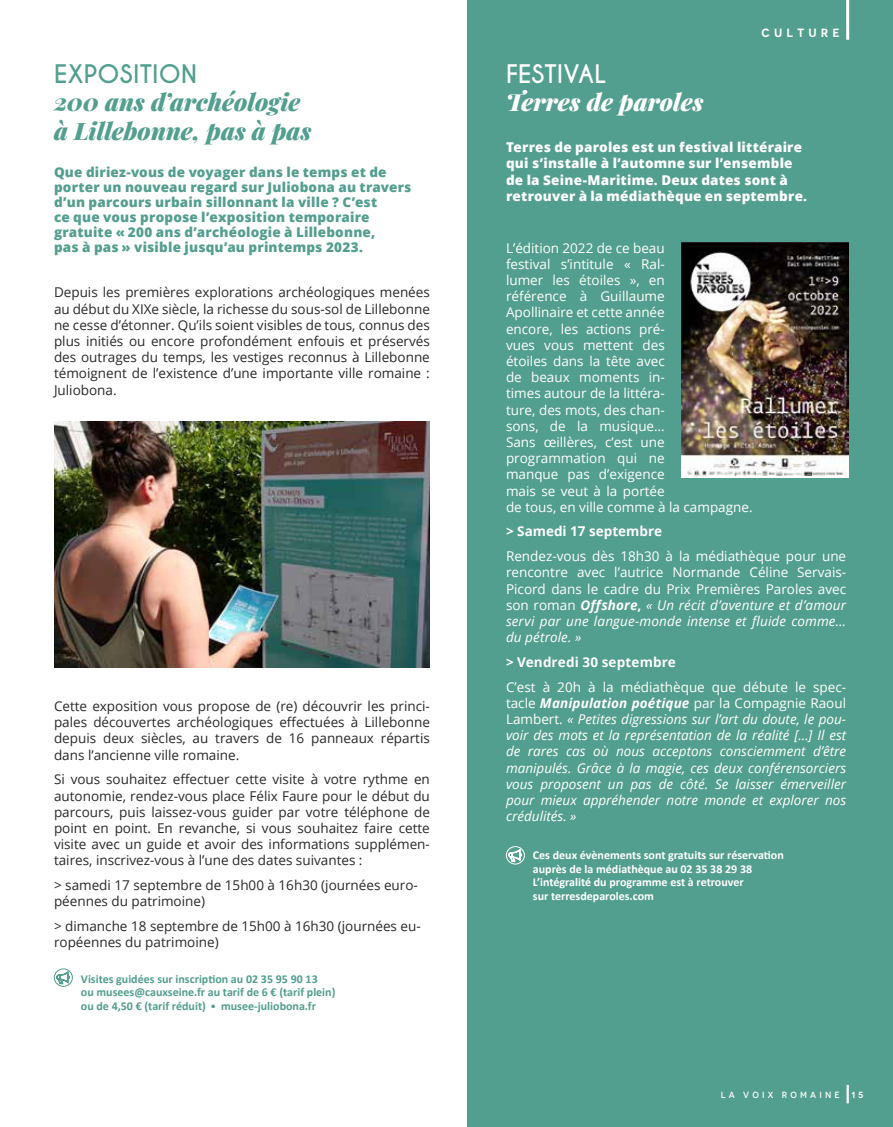
<style>
.page{position:relative;width:893px;height:1127px;background:#fff}
.page>*{position:absolute;margin:0;border:0;box-sizing:border-box;transform-origin:0 0}
.t1{font:italic 900 24px/28.8px "Playfair Display";color:#529e8f}
.t2{font:italic 900 24px "Playfair Display";color:#fff}
.t3{font:700 24px "Caviar Dreams";letter-spacing:.01em;color:#529e8f}
.t4{font:700 24px "Caviar Dreams";color:#fff}
.t5{font:13.5px/16.2px "Open Sans";color:#292829;text-align:justify}
.t6{font:13.5px/16.2px "Open Sans";color:#fff}
.t7{font:italic 13.5px/16.2px "Open Sans";color:#fff;text-align:justify}
.t8{font:800 13.5px/15px "Open Sans";letter-spacing:.015em;color:#529e8f}
.t9{font:800 13.5px/16.2px "Open Sans";letter-spacing:.015em;color:#fff}
.t10{font:700 13.5px "Open Sans";letter-spacing:.005em;color:#fff}
.t11{font:700 12px/13.5px "Calibri";color:#fff}
.t12{font:700 12px/13.5px "Calibri";color:#529e8f}
.t13{font:600 12px "Novecento";letter-spacing:.35em;color:#fff}
.t14{font:500 9px "Novecento";letter-spacing:.35em;color:#fff}
.t15{font:600 9px "Novecento";color:#fff}
.s1{font-family:"Monotype Corsiva";font-weight:400}
.s2{font-weight:700;font-style:italic}
.s3{font-weight:700}
.s4{font-style:italic}
.s5{font-style:normal}
</style>
<div class="page">
<div style="left:468px;top:0;width:425px;height:1127px;background:#529e8f"></div>
<hr style="left:846px;top:1085px;width:3px;height:18px;background:#fff">
<hr style="left:846px;top:0;width:3px;height:40px;background:#fff">
<div style="left:54px;top:968px;width:19px;height:18px;border:1px solid #529e8f;border-radius:50%"></div>
<svg style="left:55px;top:969px;width:16px;height:16px"></svg>
<div style="left:506px;top:846px;width:19px;height:18px;border:1px solid #fff;border-radius:50%"></div>
<svg style="left:507px;top:847px;width:16px;height:16px"></svg>
<img style="left:54px;top:422px;width:376px;height:245px">
<img style="left:682px;top:242px;width:167px;height:236px">
<h1 class="t3" style="left:54px;top:59px;width:145px">EXPOSITION</h1>
<h1 class="t1" style="left:54px;top:86px;width:259px">200 ans d’archéologie à Lillebonne, pas à pas</h1>
<p class="t8" style="left:54px;top:164px;width:359px">Que diriez-vous de voyager dans le temps et de porter un nouveau regard sur Juliobona au travers d’un parcours urbain sillonnant la ville ? C’est<br>ce que vous propose l’exposition temporaire gratuite « 200 ans d’archéologie à Lillebonne,<br>pas à pas » visible jusqu’au printemps 2023.</p>
<p class="t5" style="left:54px;top:284px;width:377px">Depuis les premières explorations archéologiques menées au début du XIXe siècle, la richesse du sous-sol de Lillebonne ne cesse d’étonner. Qu’ils soient visibles de tous, connus des plus initiés ou encore profondément enfouis et préservés des outrages du temps, les vestiges reconnus à Lillebonne témoignent de l’existence d’une importante ville romaine :<br>Juliobona.</p>
<p class="t5" style="left:54px;top:697px;width:377px">Cette exposition vous propose de (re) découvrir les princi&shy;pales découvertes archéologiques effectuées à Lillebonne depuis deux siècles, au travers de 16 panneaux répartis dans l’ancienne ville romaine.</p>
<p class="t5" style="left:54px;top:771px;width:377px">Si vous souhaitez effectuer cette visite à votre rythme en autonomie, rendez-vous place Félix Faure pour le début du parcours, puis laissez-vous guider par votre téléphone de point en point. En revanche, si vous souhaitez faire cette visite avec un guide et avoir des informations supplémen&shy;taires, inscrivez-vous à l’une des dates suivantes :</p>
<p class="t5" style="left:54px;top:877px;width:365px">&gt; samedi 17 septembre de 15h00 à 16h30 (journées euro&shy;péennes du patrimoine)</p>
<p class="t5" style="left:54px;top:917px;width:368px">&gt; dimanche 18 septembre de 15h00 à 16h30 (journées eu&shy;ropéennes du patrimoine)</p>
<p class="t12" style="left:81px;top:972px;width:256px">Visites guidées sur inscription au 02 35 95 90 13<br>ou musees@cauxseine.fr au tarif de 6 € (tarif plein) ou de 4,50 € (tarif réduit) <span class="s1">•</span> musee-juliobona.fr</p>
<p class="t13" style="left:762px;top:25px;width:80px">CULTURE</p>
<h1 class="t4" style="left:506px;top:59px;width:102px">FESTIVAL</h1>
<h1 class="t2" style="left:506px;top:83px;width:199px">Terres de paroles</h1>
<p class="t9" style="left:506px;top:139px;width:303px">Terres de paroles est un festival littéraire qui s’installe à l’automne sur l’ensemble de la Seine-Maritime. Deux dates sont à retrouver à la médiathèque en septembre.</p>
<p class="t6" style="left:506px;top:239px;width:248px">L’édition 2022 de ce beau<br>festival s’intitule « Ral-<br>lumer les étoiles », en<br>référence à Guillaume<br>Apollinaire et cette année<br>encore, les actions pré-<br>vues vous mettent des<br>étoiles dans la tête avec<br>de beaux moments in-<br>times autour de la littéra-<br>ture, des mots, des chan-<br>sons, de la musique…<br>Sans œillères, c’est une programmation qui ne<br>manque pas d’exigence<br>mais se veut à la portée<br>de tous, en ville comme à la campagne.</p>
<p class="t10" style="left:506px;top:522px;width:158px">&gt; Samedi 17 septembre</p>
<p class="t6" style="left:506px;top:548px;width:342px;text-align:justify">Rendez-vous dès 18h30 à la médiathèque pour une rencontre avec l’autrice Normande Céline Servais-Picord dans le cadre du Prix Premières Paroles avec son roman <span class="s2">Offshore</span><span class="s3">,</span> <span class="s4">« Un récit d’aventure et d’amour servi par une langue-monde intense et fluide comme… du pétrole. »</span></p>
<p class="t10" style="left:506px;top:652px;width:171px">&gt; Vendredi 30 septembre</p>
<p class="t7" style="left:506px;top:678px;width:342px"><span class="s5">C’est à 20h à la médiathèque que débute le spec&shy;tacle</span> <span class="s3">Manipulation poétique</span> <span class="s5">par la Compagnie Raoul Lambert.</span> « Petites digressions sur l’art du doute, le pou&shy;voir des mots et la représentation de la réalité […] Il est de rares cas où nous acceptons consciemment d’être manipulés. Grâce à la magie, ces deux conférensorciers vous proposent un pas de côté. Se laisser émerveiller pour mieux appréhender notre monde et explorer nos crédulités. »</p>
<p class="t11" style="left:533px;top:848px;width:252px">Ces deux évènements sont gratuits sur réservation auprès de la médiathèque au 02 35 38 29 38<br>L’intégralité du programme est à retrouver<br>sur terresdeparoles.com</p>
<p class="t14" style="left:721px;top:1089px;width:120px">LA VOIX ROMAINE</p>
<p class="t15" style="left:851px;top:1089px;width:13px">1 5</p>
</div>
